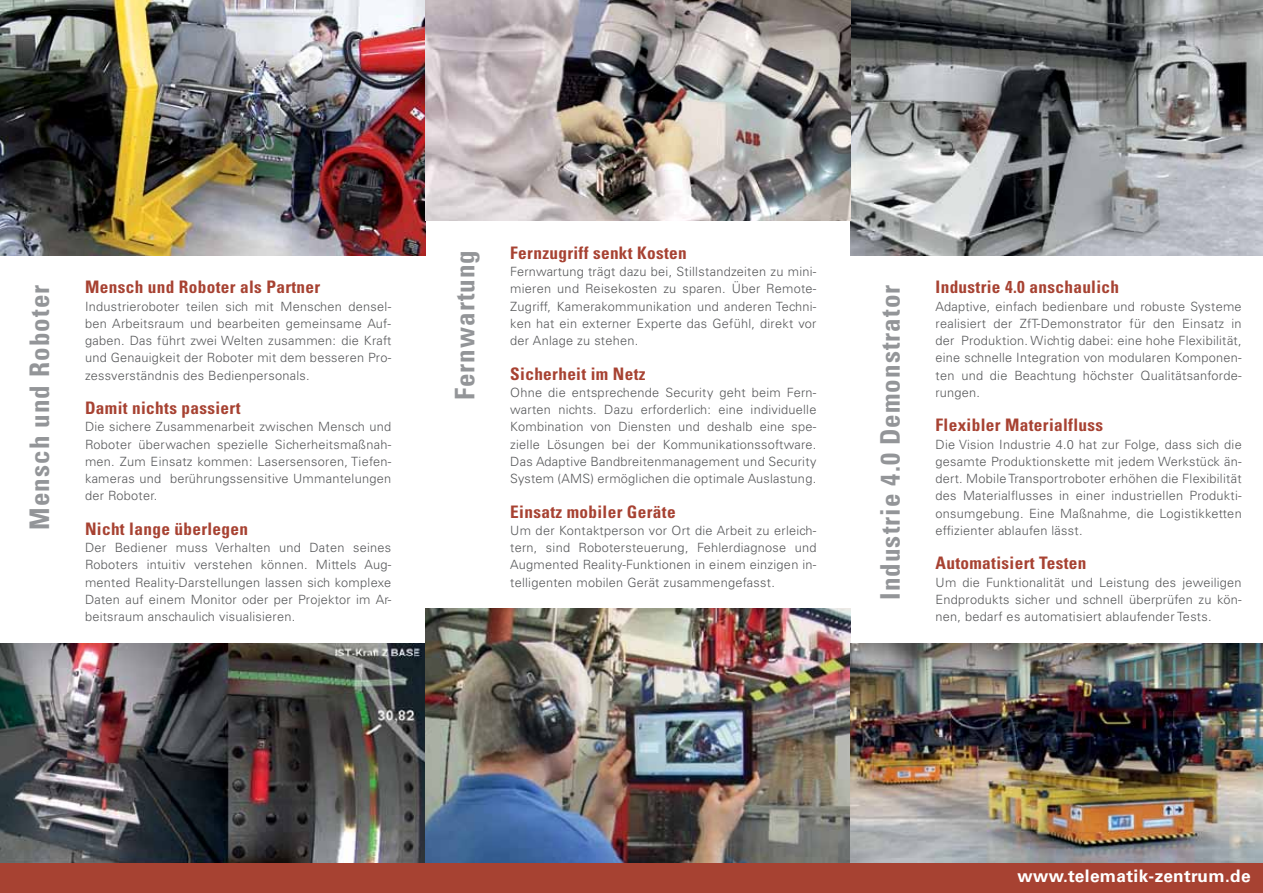
<style>
.page{position:relative;width:1263px;height:893px;background:#fff}
.page>*{position:absolute;margin:0;border:0;box-sizing:border-box;transform-origin:0 0}
.t1{font:700 condensed 27px "Univers LT Std";letter-spacing:.04em;color:#939598}
.t2{font:700 condensed 17.25px "Univers LT Std";letter-spacing:.02em;color:#a74232}
.t3{font:700 17.25px "Univers LT Std";letter-spacing:.02em;color:#fff}
.t4{font:300 12.75px/17.2px "Univers LT Std";letter-spacing:.02em;color:#58595b;text-align:justify}
</style>
<div class="page">
<img style="left:0;top:0;width:425px;height:255px">
<img style="left:850px;top:0;width:413px;height:255px">
<img style="left:425px;top:0;width:425px;height:220px">
<img style="left:0;top:644px;width:425px;height:219px">
<img style="left:425px;top:608px;width:425px;height:255px">
<img style="left:850px;top:644px;width:413px;height:219px">
<div style="left:0;top:863px;width:1263px;height:30px;background:#a74232"></div>
<h2 class="t2" style="left:510px;top:242px;width:178px">Fernzugriff senkt Kosten</h2>
<p class="t4" style="left:510px;top:263px;width:308px">Fernwartung trägt dazu bei, Stillstandzeiten zu mini&shy;mieren und Reisekosten zu sparen. Über Remote-Zugriff, Kamerakommunikation und anderen Techni&shy;ken hat ein externer Experte das Gefühl, direkt vor der Anlage zu stehen.</p>
<h2 class="t2" style="left:510px;top:363px;width:137px">Sicherheit im Netz</h2>
<p class="t4" style="left:510px;top:384px;width:308px">Ohne die entsprechende Security geht beim Fern&shy;warten nichts. Dazu erforderlich: eine individuelle Kombination von Diensten und deshalb eine spe&shy;zielle Lösungen bei der Kommunikationssoftware.<br>Das Adaptive Bandbreitenmanagement und Security System (AMS) ermöglichen die optimale Auslastung.</p>
<h2 class="t2" style="left:510px;top:501px;width:167px">Einsatz mobiler Geräte</h2>
<p class="t4" style="left:510px;top:522px;width:308px">Um der Kontaktperson vor Ort die Arbeit zu erleich&shy;tern, sind Robotersteuerung, Fehlerdiagnose und Augmented Reality-Funktionen in einem einzigen in&shy;telligenten mobilen Gerät zusammengefasst.</p>
<h1 class="t1" style="left:448px;top:400px;width:152px;rotate:-90deg">Fernwartung</h1>
<h1 class="t1" style="left:23px;top:530px;width:246px;rotate:-90deg">Mensch und Roboter</h1>
<h2 class="t2" style="left:935px;top:277px;width:185px">Industrie 4.0 anschaulich</h2>
<h2 class="t2" style="left:85px;top:277px;width:237px">Mensch und Roboter als Partner</h2>
<p class="t4" style="left:85px;top:297px;width:308px">Industrieroboter teilen sich mit Menschen densel&shy;ben Arbeitsraum und bearbeiten gemeinsame Auf&shy;gaben. Das führt zwei Welten zusammen: die Kraft und Genauigkeit der Roboter mit dem besseren Pro&shy;zessverständnis des Bedienpersonals.</p>
<h2 class="t2" style="left:85px;top:397px;width:157px">Damit nichts passiert</h2>
<p class="t4" style="left:85px;top:418px;width:308px">Die sichere Zusammenarbeit zwischen Mensch und Roboter überwachen spezielle Sicherheitsmaßnah&shy;men. Zum Einsatz kommen: Lasersensoren, Tiefen&shy;kameras und berührungssensitive Ummantelungen der Roboter.</p>
<h2 class="t2" style="left:85px;top:518px;width:165px">Nicht lange überlegen</h2>
<p class="t4" style="left:85px;top:539px;width:308px">Der Bediener muss Verhalten und Daten seines Roboters intuitiv verstehen können. Mittels Aug&shy;mented Reality-Darstellungen lassen sich komplexe Daten auf einem Monitor oder per Projektor im Ar&shy;beitsraum anschaulich visualisieren.</p>
<h1 class="t1" style="left:874px;top:600px;width:316px;rotate:-90deg">Industrie 4.0 Demonstrator</h1>
<p class="t4" style="left:935px;top:297px;width:308px">Adaptive, einfach bedienbare und robuste Systeme realisiert der ZfT-Demonstrator für den Einsatz in der Produktion. Wichtig dabei: eine hohe Flexibilität, eine schnelle Integration von modularen Komponen&shy;ten und die Beachtung höchster Qualitätsanforde&shy;rungen.</p>
<h2 class="t2" style="left:935px;top:415px;width:169px">Flexibler Materialfluss</h2>
<p class="t4" style="left:935px;top:435px;width:308px">Die Vision Industrie 4.0 hat zur Folge, dass sich die gesamte Produktionskette mit jedem Werkstück än&shy;dert. Mobile Transportroboter erhöhen die Flexibilität des Materialflusses in einer industriellen Produkti&shy;onsumgebung. Eine Maßnahme, die Logistikketten effizienter ablaufen lässt.</p>
<h2 class="t2" style="left:935px;top:553px;width:152px">Automatisiert Testen</h2>
<p class="t4" style="left:935px;top:573px;width:308px">Um die Funktionalität und Leistung des jeweiligen Endprodukts sicher und schnell überprüfen zu kön&shy;nen, bedarf es automatisiert ablaufender Tests.</p>
<h2 class="t3" style="left:1017px;top:866px;width:235px">www.telematik-zentrum.de</h2>
</div>
